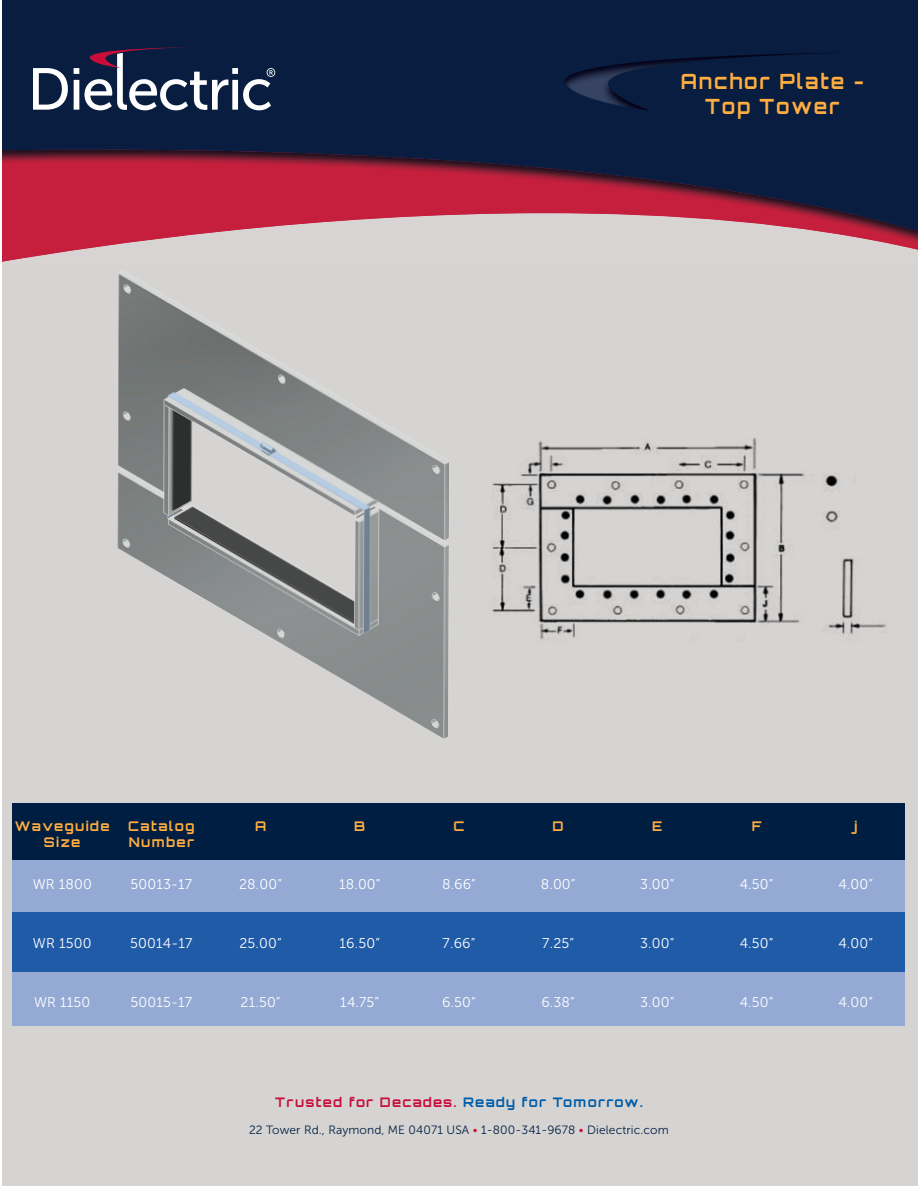
<style>
.page{position:relative;width:918px;height:1188px;background:#fff}
.page>*{position:absolute;margin:0;border:0;box-sizing:border-box;transform-origin:0 0}
.t1{font:700 21px/25.2px "Orbitron";letter-spacing:.09em;color:#ffad40;text-align:center;scale:.93 1}
.t2{font:14.1px "Museo Sans 300";letter-spacing:.01em;color:#fff}
.t3{font:700 13.35px/16px "Orbitron";letter-spacing:.1em;color:#ffad40;text-align:center}
.t4{font:700 13.2px "Orbitron";letter-spacing:.1em;color:#c80d3a}
.t5{font:12px "Museo Sans 300";letter-spacing:.01em;color:#001e41}
.s1{color:#005ca7}
.s2{color:#c80d3a}
</style>
<div class="page">
<div style="left:2px;top:76px;width:916px;height:1110px;background:#d6d4d3"></div>
<svg style="left:2px;top:1px;width:916px;height:252px;background:#4d324f"></svg>
<img style="left:562px;top:51px;width:289px;height:62px">
<img style="left:565px;top:53px;width:285px;height:58px">
<svg style="left:33px;top:47px;width:242px;height:63px;background:#44506a"></svg>
<div style="left:13px;top:847px;width:892px;height:84px;background:#94a9d4"></div>
<div style="left:13px;top:803px;width:892px;height:57px;background:#001e41"></div>
<div style="left:13px;top:912px;width:892px;height:60px;background:#205ba8"></div>
<div style="left:13px;top:972px;width:892px;height:54px;background:#94a9d4"></div>
<img style="left:117px;top:274px;width:332px;height:465px">
<img style="left:492px;top:438px;width:394px;height:202px">
<h1 class="t1" style="left:681px;top:68px;width:198px">Anchor Plate -<br>Top Tower</h1>
<p class="t3" style="left:15px;top:818px;width:97px">Waveguide<br>Size</p>
<p class="t3" style="left:128px;top:818px;width:68px;text-align:left">Catalog<br>Number</p>
<p class="t3" style="left:255px;top:818px;width:13px">A</p>
<p class="t3" style="left:354px;top:818px;width:13px">B</p>
<p class="t3" style="left:454px;top:818px;width:12px">C</p>
<p class="t3" style="left:553px;top:818px;width:13px">D</p>
<p class="t3" style="left:652px;top:818px;width:12px">E</p>
<p class="t3" style="left:752px;top:818px;width:11px">F</p>
<p class="t3" style="left:854px;top:818px;width:5px">j</p>
<p class="t2" style="left:33px;top:877px;width:61px">WR 1800</p>
<p class="t2" style="left:131px;top:877px;width:63px">50013-17</p>
<p class="t2" style="left:239px;top:877px;width:44px">28.00”</p>
<p class="t2" style="left:339px;top:877px;width:43px">18.00”</p>
<p class="t2" style="left:442px;top:877px;width:35px">8.66”</p>
<p class="t2" style="left:541px;top:877px;width:36px">8.00”</p>
<p class="t2" style="left:640px;top:877px;width:36px">3.00”</p>
<p class="t2" style="left:740px;top:877px;width:35px">4.50”</p>
<p class="t2" style="left:838px;top:877px;width:36px">4.00”</p>
<p class="t2" style="left:33px;top:936px;width:60px">WR 1500</p>
<p class="t2" style="left:130px;top:936px;width:64px">50014-17</p>
<p class="t2" style="left:240px;top:936px;width:44px">25.00”</p>
<p class="t2" style="left:340px;top:936px;width:42px">16.50”</p>
<p class="t2" style="left:443px;top:936px;width:34px">7.66”</p>
<p class="t2" style="left:542px;top:936px;width:33px">7.25”</p>
<p class="t2" style="left:640px;top:936px;width:36px">3.00”</p>
<p class="t2" style="left:740px;top:936px;width:35px">4.50”</p>
<p class="t2" style="left:838px;top:936px;width:36px">4.00”</p>
<p class="t2" style="left:34px;top:994px;width:58px">WR 1150</p>
<p class="t2" style="left:131px;top:994px;width:63px">50015-17</p>
<p class="t2" style="left:241px;top:994px;width:41px">21.50”</p>
<p class="t2" style="left:340px;top:994px;width:40px">14.75”</p>
<p class="t2" style="left:442px;top:994px;width:35px">6.50”</p>
<p class="t2" style="left:541px;top:994px;width:35px">6.38”</p>
<p class="t2" style="left:640px;top:994px;width:36px">3.00”</p>
<p class="t2" style="left:740px;top:994px;width:35px">4.50”</p>
<p class="t2" style="left:838px;top:994px;width:36px">4.00”</p>
<p class="t4" style="left:275px;top:1094px;width:369px">Trusted for Decades. <span class="s1">Ready for Tomorrow.</span></p>
<p class="t5" style="left:249px;top:1123px;width:421px">22 Tower Rd., Raymond, ME 04071 USA <span class="s2">•</span> 1-800-341-9678 <span class="s2">•</span> Dielectric.com</p>
</div>
